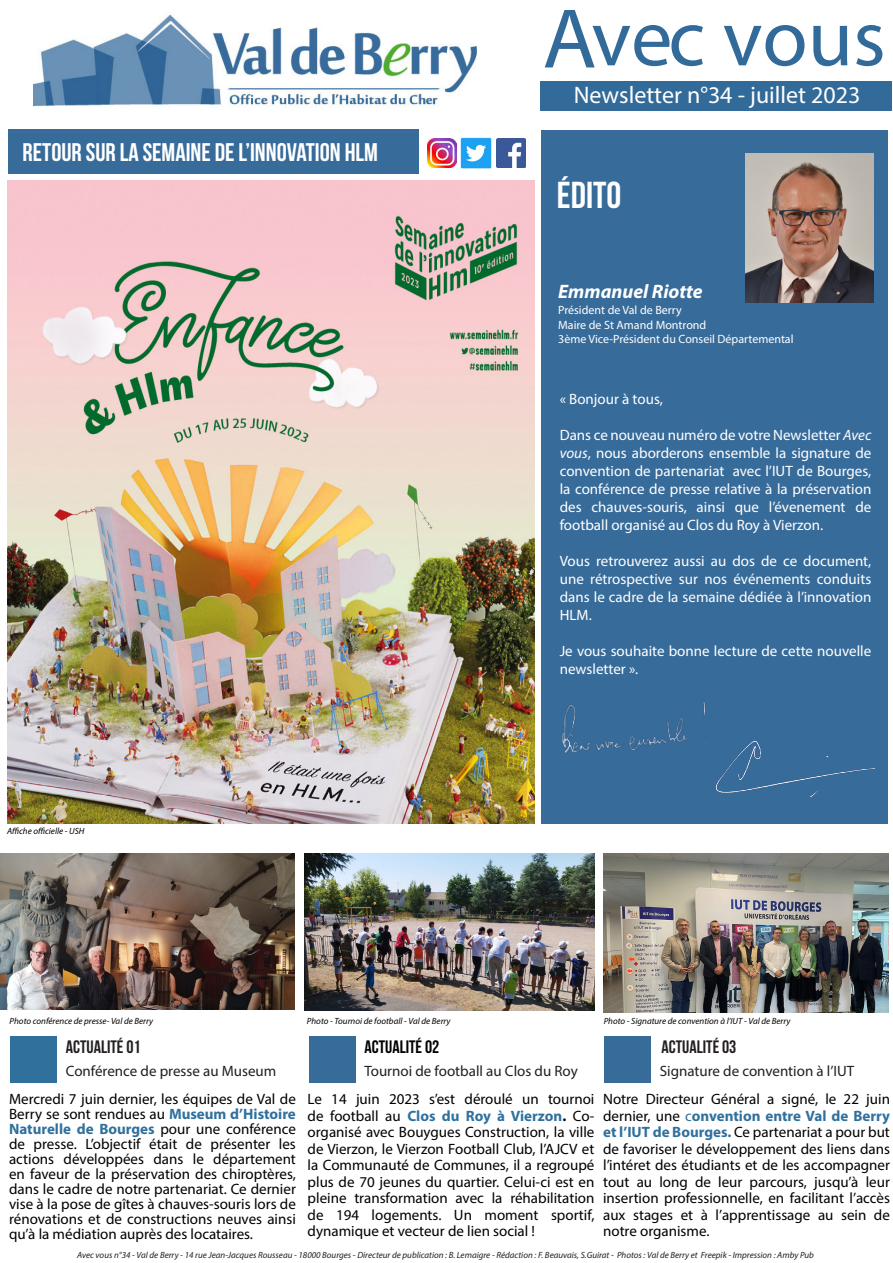
<style>
.page{position:relative;width:893px;height:1263px;background:#fff}
.page>*{position:absolute;margin:0;border:0;box-sizing:border-box;transform-origin:0 0}
.t1{font:81.45px "Myriad Pro";color:#326a99}
.t2{font:700 37.5px "Bebas Neue";color:#fff}
.t3{font:700 25.5px "Bebas Neue";color:#fff}
.t4{font:24px "Myriad Pro";color:#fff}
.t5{font:italic 700 19.5px "Myriad Pro";color:#fff}
.t6{font:700 18px "Bebas Neue";color:#231f20}
.t7{font:700 18px "Bebas Neue";color:#000001}
.t8{font:15px/16.5px "Myriad Pro";color:#000001;text-align:justify}
.t9{font:15px/18px "Myriad Pro";color:#fff;text-align:justify}
.t10{font:15px "Myriad Pro";color:#231f20}
.t11{font:12px "Myriad Pro";color:#fff}
.t12{font:italic 9px "Myriad Pro";color:#231f20}
.t13{font:italic 9px "Myriad Pro";color:#000001}
.s1{font-size:87.45px}
.s2{font-style:italic}
.s3{color:#30709d}
.s4{font-weight:700;color:#30709d}
.s5{font-weight:700;color:#2f719e}
.s6{font-weight:700}
</style>
<div class="page">
<div style="left:541px;top:131px;width:347px;height:693px;background:#376b9a"></div>
<img style="left:745px;top:153px;width:128px;height:150px">
<img style="left:715px;top:740px;width:159px;height:57px">
<img style="left:562px;top:702px;width:154px;height:58px">
<img style="left:34px;top:14px;width:442px;height:93px">
<div style="left:540px;top:81px;width:351px;height:29px;background:#326a99"></div>
<div style="left:9px;top:129px;width:409px;height:45px;background:#376b9a"></div>
<img style="left:496px;top:138px;width:30px;height:30px">
<img style="left:460px;top:137px;width:32px;height:32px">
<img style="left:427px;top:138px;width:30px;height:30px">
<img style="left:604px;top:854px;width:284px;height:158px">
<div style="left:604px;top:1036px;width:47px;height:46px;background:#376b9a"></div>
<div style="left:10px;top:1036px;width:47px;height:46px;background:#30709d"></div>
<div style="left:309px;top:1036px;width:47px;height:46px;background:#376b9a"></div>
<img style="left:0;top:854px;width:295px;height:155px">
<img style="left:304px;top:853px;width:290px;height:157px">
<img style="left:7px;top:181px;width:527px;height:643px">
<p class="t3" style="left:23px;top:138px;width:357px">RETOUR SUR LA SEMAINE DE L’INNOVATION HLM</p>
<p class="t13" style="left:7px;top:825px;width:79px">Affiche officielle - USH</p>
<p class="t1" style="left:542px;top:-12px;width:345px"><span class="s1">A</span>vec vous</p>
<p class="t4" style="left:574px;top:80px;width:288px">Newsletter n°34 - juillet 2023</p>
<p class="t2" style="left:557px;top:175px;width:66px">ÉDITO</p>
<p class="t5" style="left:558px;top:279px;width:146px">Emmanuel Riotte</p>
<p class="t11" style="left:558px;top:303px;width:125px">Président de Val de Berry</p>
<p class="t11" style="left:558px;top:317px;width:150px">Maire de St Amand Montrond</p>
<p class="t11" style="left:558px;top:332px;width:237px">3ème Vice-Président du Conseil Départemental</p>
<p class="t9" style="left:560px;top:390px;width:105px">« Bonjour à tous,</p>
<p class="t9" style="left:560px;top:426px;width:313px">Dans ce nouveau numéro de votre Newsletter <span class="s2">Avec vous</span>, nous aborderons ensemble la signature de convention de partenariat avec l’IUT de Bourges, la conférence de presse relative à la préservation des chauves-souris, ainsi que l’évenement de football organisé au Clos du Roy à Vierzon.</p>
<p class="t9" style="left:560px;top:552px;width:313px">Vous retrouverez aussi au dos de ce document, une rétrospective sur nos événements conduits dans le cadre de la semaine dédiée à l’innovation HLM.</p>
<p class="t9" style="left:560px;top:642px;width:313px">Je vous souhaite bonne lecture de cette nouvelle newsletter ».</p>
<p class="t13" style="left:10px;top:1015px;width:145px">Photo conférence de presse- Val de Berry</p>
<p class="t13" style="left:307px;top:1015px;width:145px">Photo - Tournoi de football - Val de Berry</p>
<p class="t13" style="left:604px;top:1015px;width:188px">Photo - Signature de convention à l’IUT - Val de Berry</p>
<p class="t6" style="left:66px;top:1037px;width:76px">ACTUALITÉ 01</p>
<p class="t7" style="left:364px;top:1037px;width:76px">ACTUALITÉ 02</p>
<p class="t6" style="left:662px;top:1037px;width:76px">ACTUALITÉ 03</p>
<p class="t10" style="left:364px;top:1061px;width:215px">Tournoi de football au Clos du Roy</p>
<p class="t8" style="left:603px;top:1090px;width:288px">Notre Directeur Général a signé, le 22 juin dernier, une <span class="s3">c</span><span class="s4">onvention entre Val de Berry et l’IUT de Bourges.</span> Ce partenariat a pour but de favoriser le développement des liens dans l’intéret des étudiants et de les accompagner tout au long de leur parcours, jusqu’à leur insertion professionnelle, en facilitant l’accès aux stages et à l’apprentissage au sein de notre organisme.</p>
<p class="t10" style="left:66px;top:1061px;width:212px">Conférence de presse au Museum</p>
<p class="t10" style="left:660px;top:1061px;width:196px">Signature de convention à l’IUT</p>
<p class="t8" style="left:9px;top:1091px;width:288px;line-height:15px">Mercredi 7 juin dernier, les équipes de Val de Berry se sont rendues au <span class="s4">Museum d’Histoire Naturelle de Bourges</span> pour une conférence de presse. L’objectif était de présenter les actions développées dans le département en faveur de la préservation des chiroptères, dans le cadre de notre partenariat. Ce dernier vise à la pose de gîtes à chauves-souris lors de rénovations et de constructions neuves ainsi qu’à la médiation auprès des locataires.</p>
<p class="t8" style="left:308px;top:1090px;width:288px">Le 14 juin 2023 s’est déroulé un tournoi de football au <span class="s5">Clos du Roy à Vierzon</span><span class="s6">.</span> Co&shy;organisé avec Bouygues Construction, la ville de Vierzon, le Vierzon Football Club, l’AJCV et la Communauté de Communes, il a regroupé plus de 70 jeunes du quartier. Celui-ci est en pleine transformation avec la réhabilitation de 194 logements. Un moment sportif, dynamique et vecteur de lien social !</p>
<p class="t12" style="left:77px;top:1249px;width:738px">Avec vous n°34 - Val de Berry - 14 rue Jean-Jacques Rousseau - 18000 Bourges - Directeur de publication : B. Lemaigre - Rédaction : F. Beauvais, S.Guirat - Photos : Val de Berry et Freepik - Impression : Amby Pub</p>
</div>
